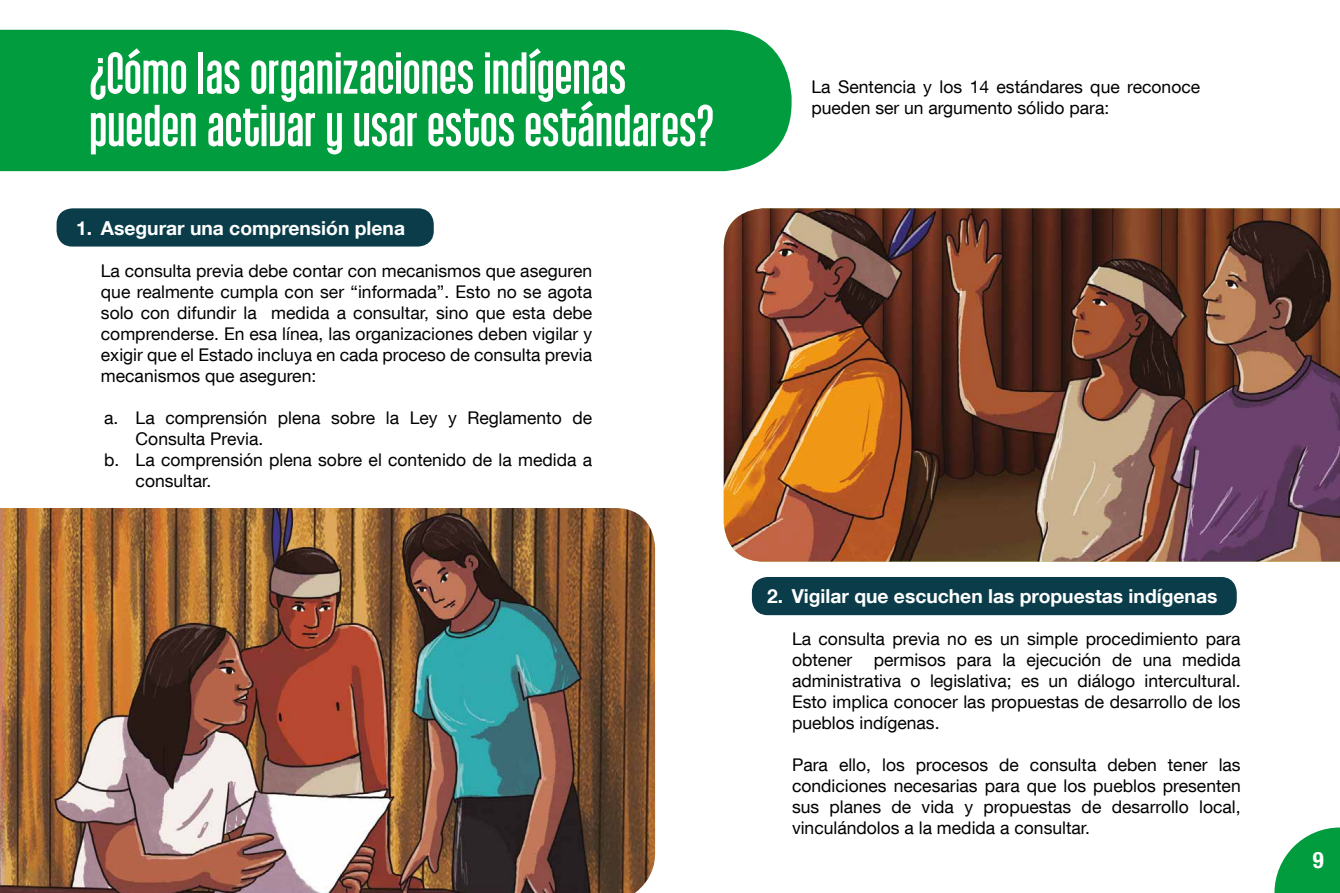
<style>
.page{position:relative;width:1340px;height:893px;background:#fff}
.page>*{position:absolute;margin:0;border:0;box-sizing:border-box;transform-origin:0 0}
.t1{font:57.75px/52.5px "Qhytsdakx";color:#fff}
.t2{font:700 condensed 22.75px "Helvetica Neue LT Com";color:#fff}
.t3{font:700 19.25px "Helvetica Neue LT Com";color:#fff}
.t4{font:17.5px/21px "Helvetica Neue LT Com";color:#000;text-align:justify}
</style>
<div class="page">
<svg style="left:1274px;top:827px;width:65px;height:66px"></svg>
<div style="left:0;top:30px;width:791px;height:141px;background:#009c3d"></div>
<div style="left:57px;top:208px;width:377px;height:39px;background:#0a3c49;border-radius:16px"></div>
<div style="left:752px;top:577px;width:484px;height:38px;background:#0a3c49;border-radius:16px"></div>
<img style="left:723px;top:208px;width:616px;height:354px">
<img style="left:0;top:508px;width:655px;height:385px">
<h1 class="t1" style="left:89px;top:43px;width:626px">¿Cómo las organizaciones indígenas pueden activar y usar estos estándares?</h1>
<p class="t3" style="left:76px;top:215px;width:330px">1. Asegurar una comprensión plena</p>
<p class="t4" style="left:101px;top:259px;width:493px">La consulta previa debe contar con mecanismos que aseguren que realmente cumpla con ser “informada”. Esto no se agota solo con difundir la medida a consultar, sino que esta debe comprenderse. En esa línea, las organizaciones deben vigilar y exigir que el Estado incluya en cada proceso de consulta previa mecanismos que aseguren:</p>
<p class="t4" style="left:104px;top:406px;width:489px">a. La comprensión plena sobre la Ley y Reglamento de</p>
<p class="t4" style="left:136px;top:427px;width:129px">Consulta Previa.</p>
<p class="t4" style="left:104px;top:448px;width:489px">b. La comprensión plena sobre el contenido de la medida a</p>
<p class="t4" style="left:136px;top:469px;width:77px">consultar.</p>
<p class="t4" style="left:811px;top:76px;width:390px">La Sentencia y los 14 estándares que reconoce pueden ser un argumento sólido para:</p>
<p class="t3" style="left:767px;top:584px;width:452px">2. Vigilar que escuchen las propuestas indígenas</p>
<p class="t4" style="left:792px;top:628px;width:450px">La consulta previa no es un simple procedimiento para obtener permisos para la ejecución de una medida administrativa o legislativa; es un diálogo intercultural.<br>Esto implica conocer las propuestas de desarrollo de los pueblos indígenas.</p>
<p class="t4" style="left:792px;top:754px;width:450px">Para ello, los procesos de consulta deben tener las condiciones necesarias para que los pueblos presenten sus planes de vida y propuestas de desarrollo local, vinculándolos a la medida a consultar.</p>
<h2 class="t2" style="left:1312px;top:846px;width:12px">9</h2>
</div>
